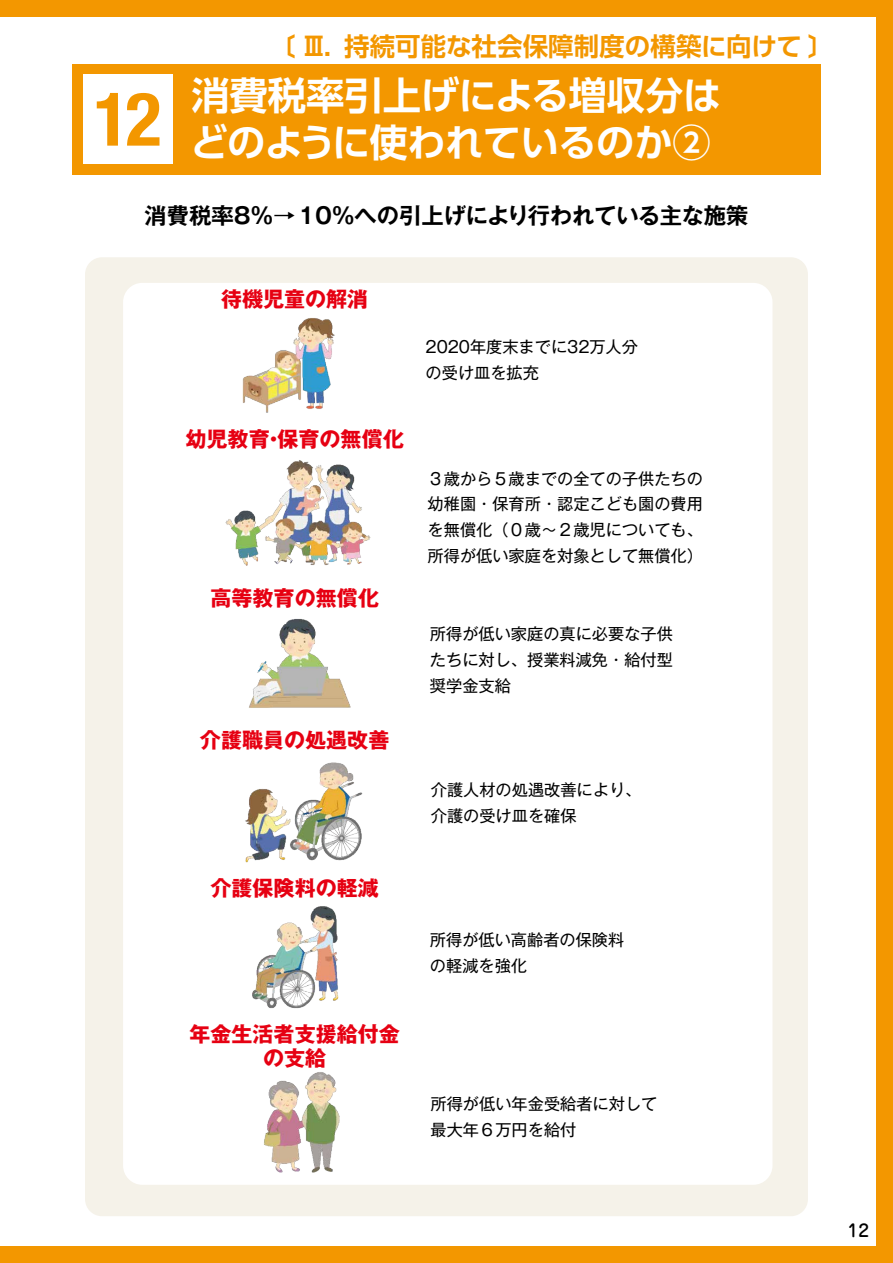
<style>
.page{position:relative;width:893px;height:1263px;background:#f39700}
.page>*{position:absolute;margin:0;border:0;box-sizing:border-box;transform-origin:0 0}
.t1{font:700 38.25px/46.8px "UD Shin Go Pro De";letter-spacing:-.01em;color:#fff;text-align:right}
.t2{font:700 25.5px "UD Shin Go Pro De";color:#f39700}
.t3{font:700 22.35px "Gothic MB101 Pr 6 N De";letter-spacing:-.005em;color:#000}
.t4{font:700 21px/23.9px "Gothic MB101 Pro";color:#e60012;text-align:center}
.t5{font:500 16.95px "Jun 34 Pro";color:#000}
.t6{font:16.2px/26px "Gothic MB101 Pro";color:#000}
</style>
<div class="page">
<div style="left:0;top:17px;width:876px;height:1229px;background:#fff"></div>
<div style="left:85px;top:257px;width:723px;height:959px;background:#f5f2e9;border-radius:17px"></div>
<div style="left:123px;top:283px;width:649px;height:902px;background:#fff"></div>
<img style="left:262px;top:1071px;width:78px;height:102px">
<img style="left:251px;top:906px;width:88px;height:102px">
<img style="left:243px;top:761px;width:119px;height:102px">
<img style="left:247px;top:618px;width:104px;height:91px">
<img style="left:224px;top:459px;width:146px;height:108px">
<img style="left:242px;top:317px;width:94px;height:97px">
<div style="left:72px;top:64px;width:749px;height:110px;background:#f39700"></div>
<div style="left:83px;top:74px;width:89px;height:90px;background:#fff"></div>
<h2 class="t2" style="left:270px;top:26px;width:565px">〔 Ⅲ．持続可能な社会保障制度の構築に向けて〕</h2>
<h1 class="t1" style="left:94px;top:71px;width:629px">消費税率引上げによる増収分は<br><sup>12</sup> どのように使われているのか②</h1>
<h3 class="t3" style="left:145px;top:197px;width:605px">消費税率８％→10％への引上げにより行われている主な施策</h3>
<p class="t4" style="left:221px;top:285px;width:149px">待機児童の解消</p>
<p class="t4" style="left:186px;top:424px;width:220px">幼児教育・保育の無償化</p>
<p class="t4" style="left:210px;top:584px;width:170px">高等教育の無償化</p>
<p class="t4" style="left:200px;top:725px;width:191px">介護職員の処遇改善</p>
<p class="t4" style="left:210px;top:873px;width:170px">介護保険料の軽減</p>
<p class="t4" style="left:189px;top:1019px;width:212px">年金生活者支援給付金の支給</p>
<p class="t6" style="left:426px;top:332px;width:214px">2020年度末までに32万人分の受け皿を拡充</p>
<p class="t6" style="left:428px;top:463px;width:277px;text-align:justify">３歳から５歳までの全ての子供たちの幼稚園・保育所・認定こども園の費用を無償化（０歳～２歳児についても、所得が低い家庭を対象として無償化）</p>
<p class="t6" style="left:430px;top:619px;width:245px;text-align:justify">所得が低い家庭の真に必要な子供たちに対し、授業料減免・給付型奨学金支給</p>
<p class="t6" style="left:431px;top:775px;width:212px">介護人材の処遇改善により、介護の受け皿を確保</p>
<p class="t6" style="left:430px;top:924px;width:196px">所得が低い高齢者の保険料の軽減を強化</p>
<p class="t6" style="left:431px;top:1088px;width:228px">所得が低い年金受給者に対して最大年６万円を給付</p>
<p class="t5" style="left:848px;top:1217px;width:23px">12</p>
</div>
